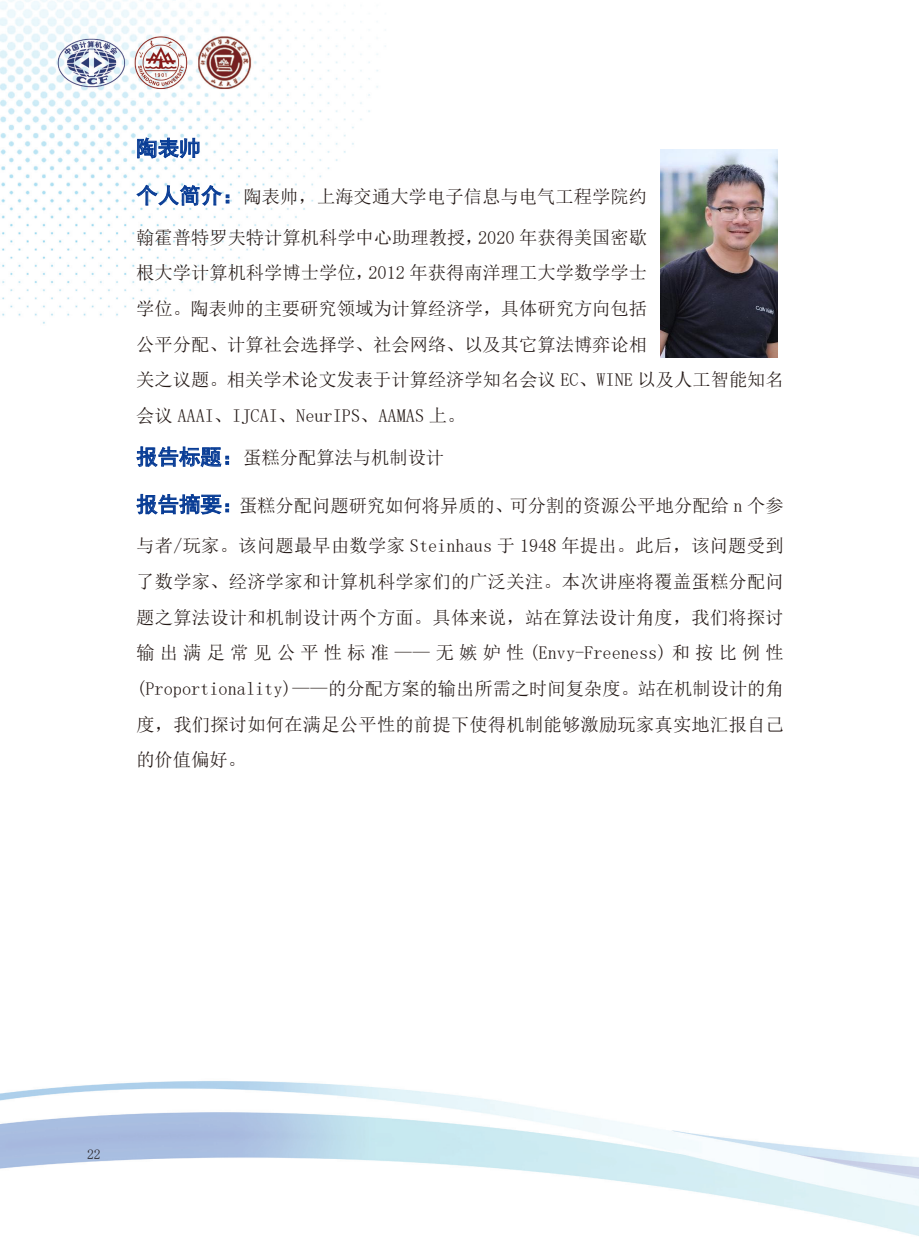
<style>
.page{position:relative;width:919px;height:1238px;background:#fff}
.page>*{position:absolute;margin:0;border:0;box-sizing:border-box;transform-origin:0 0}
.t1{font:21.45px "Sim Hei";color:#083c95}
.t2{font:18.3px/35.5px "N Sim Sun";color:#231815}
.t3{font:13.5px "Sim Sun";color:#231f20}
.s1{font-family:"Sim Hei";font-size:21.45px;color:#083c95}
</style>
<div class="page">
<img style="left:0;top:0;width:918px;height:1236px">
<img style="left:660px;top:149px;width:118px;height:208px">
<p class="t1" style="left:136px;top:137px;width:66px">陶表帅</p>
<p class="t2" style="left:136px;top:179px;width:512px"><span class="s1">个人简介：</span>陶表帅，上海交通大学电子信息与电气工程学院约</p>
<p class="t2" style="left:136px;top:219px;width:649px">翰霍普特罗夫特计算机科学中心助理教授，2020 年获得美国密歇<br>根大学计算机科学博士学位，2012 年获得南洋理工大学数学学士<br>学位。陶表帅的主要研究领域为计算经济学，具体研究方向包括<br>公平分配、计算社会选择学、社会网络、以及其它算法博弈论相<br>关之议题。相关学术论文发表于计算经济学知名会议 EC、WINE 以及人工智能知名会议 AAAI、IJCAI、NeurIPS、AAMAS 上。</p>
<p class="t2" style="left:136px;top:440px;width:309px"><span class="s1">报告标题：</span>蛋糕分配算法与机制设计</p>
<p class="t2" style="left:136px;top:487px;width:649px"><span class="s1">报告摘要：</span>蛋糕分配问题研究如何将异质的、可分割的资源公平地分配给 n 个参</p>
<p class="t2" style="left:136px;top:528px;width:649px;text-align:justify">与者/玩家。该问题最早由数学家 Steinhaus 于 1948 年提出。此后，该问题受到了数学家、经济学家和计算机科学家们的广泛关注。本次讲座将覆盖蛋糕分配问题之算法设计和机制设计两个方面。具体来说，站在算法设计角度，我们将探讨输出满足常见公平性标准——无嫉妒性(Envy-Freeness)和按比例性(Proportionality)——的分配方案的输出所需之时间复杂度。站在机制设计的角度，我们探讨如何在满足公平性的前提下使得机制能够激励玩家真实地汇报自己的价值偏好。</p>
<p class="t3" style="left:87px;top:1147px;width:15px">22</p>
</div>
